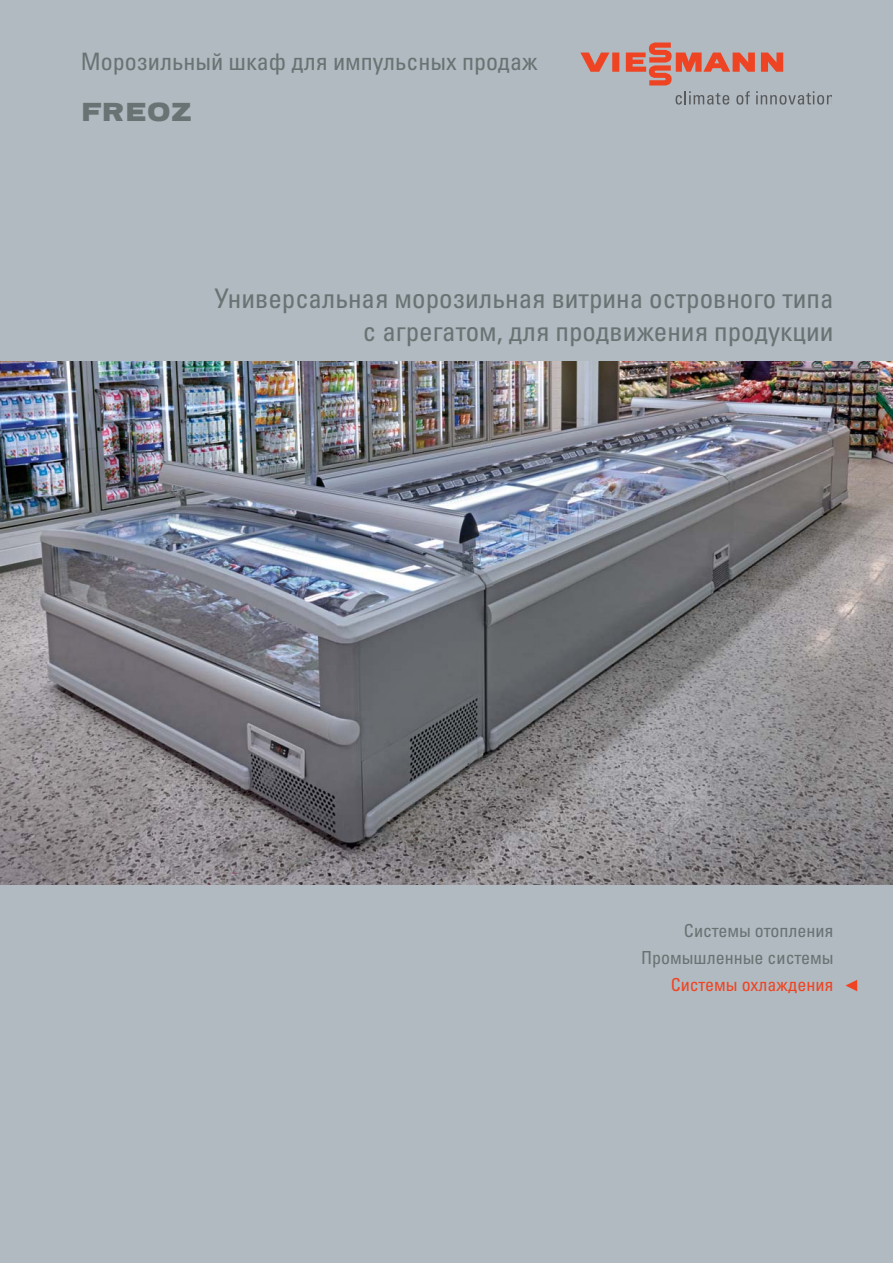
<style>
.page{position:relative;width:893px;height:1263px;background:#b1bac0}
.page>*{position:absolute;margin:0;border:0;box-sizing:border-box;transform-origin:0 0}
.t1{font:condensed 27px/33px "Univers LTCYR 57";color:#697374;text-align:right}
.t2{font:27px "Viessmann";color:#697374}
.t3{font:condensed 24px "Univers LTCYR 57";color:#697374}
.t4{font:condensed 18px/27px "Univers LTCYR 57";color:#697374;text-align:right}
.t5{font:condensed 18px "Univers LTCYR 57";color:#ef4423}
</style>
<div class="page">
<div style="left:612px;top:53px;width:7px;height:19px;background:#ef4423"></div>
<svg style="left:580px;top:53px;width:29px;height:19px"></svg>
<svg style="left:626px;top:43px;width:205px;height:62px"></svg>
<img style="left:0;top:361px;width:893px;height:523px">
<svg style="left:845px;top:980px;width:12px;height:11px"></svg>
<p class="t3" style="left:81px;top:48px;width:458px">Морозильный шкаф для импульсных продаж</p>
<p class="t2" style="left:81px;top:94px;width:113px">FREOZ</p>
<p class="t1" style="left:214px;top:282px;width:621px">Универсальная морозильная витрина островного типа с агрегатом, для продвижения продукции</p>
<p class="t4" style="left:641px;top:918px;width:194px">Системы отопления<br>Промышленные системы</p>
<p class="t5" style="left:671px;top:975px;width:164px">Системы охлаждения</p>
</div>
